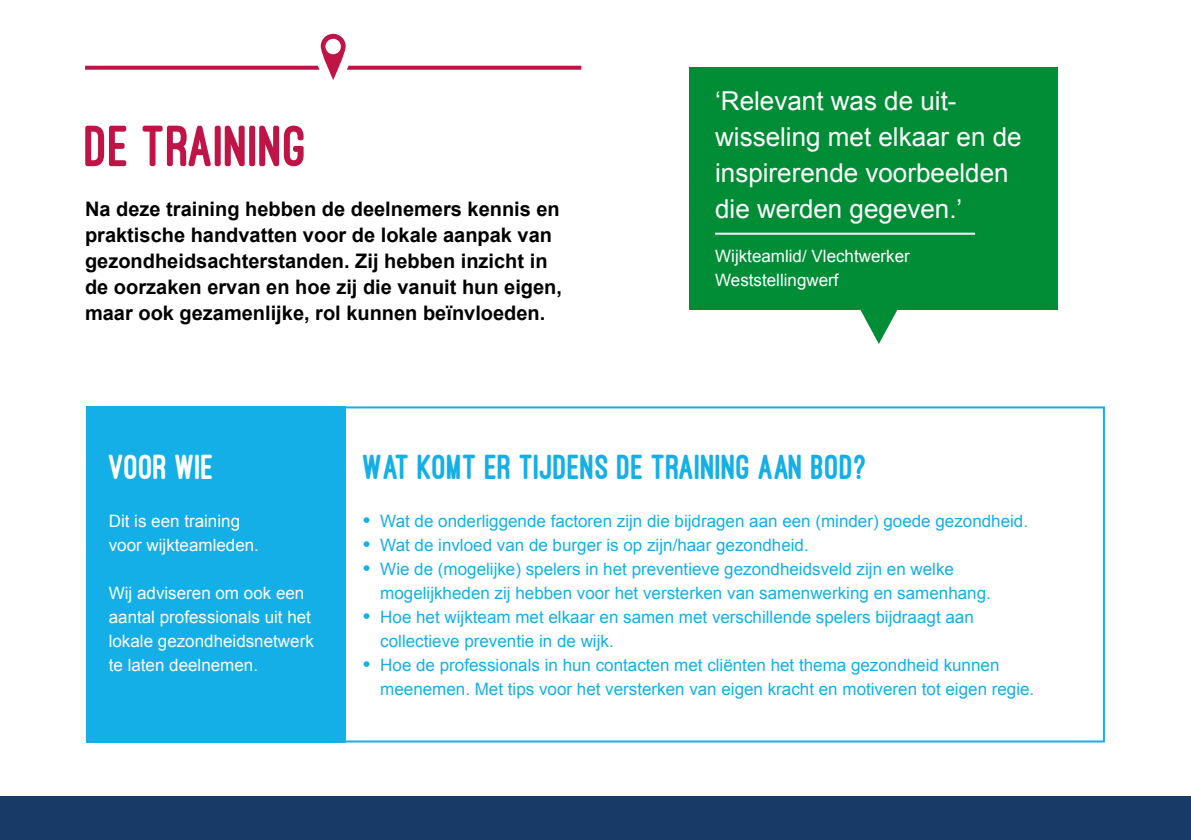
<style>
.page{position:relative;width:1191px;height:840px;background:#fff}
.page>*{position:absolute;margin:0;border:0;box-sizing:border-box;transform-origin:0 0}
.t1{font:800 60px "Ostrich Sans";color:#c01446}
.t2{font:800 36px "Ostrich Sans";color:#14afe6}
.t3{font:800 36px "Ostrich Sans";color:#fff}
.t4{font:26px/36px "Arial";color:#fff}
.t5{font:700 20px/26px "Arial";color:#000}
.t6{font:17px/24px "Arial";color:#14afe6}
.t7{font:17px/24px "Arial";color:#fff}
.s1{font-weight:700;font-size:20px}
</style>
<div class="page">
<div style="left:0;top:796px;width:1191px;height:43px;background:#183a66"></div>
<div style="left:338px;top:406px;width:767px;height:336px;border:2px solid #14afe6"></div>
<div style="left:86px;top:406px;width:260px;height:336px;background:#14afe6"></div>
<svg style="left:85px;top:66px;width:496px;height:4px;fill:#c01446"></svg>
<svg style="left:303px;top:33px;width:60px;height:47px"></svg>
<div style="left:689px;top:67px;width:368px;height:243px;background:#008d36"></div>
<svg style="left:860px;top:310px;width:38px;height:34px"></svg>
<hr style="left:715px;top:232px;width:260px;height:2px;background:#fff">
<h1 class="t1" style="left:85px;top:114px;width:224px">DE TRAINING</h1>
<p class="t5" style="left:85px;top:197px;width:478px">Na deze training hebben de deelnemers kennis en praktische handvatten voor de lokale aanpak van gezondheidsachterstanden. Zij hebben inzicht in de oorzaken ervan en hoe zij die vanuit hun eigen, maar ook gezamenlijke, rol kunnen beïnvloeden.</p>
<h3 class="t4" style="left:715px;top:83px;width:308px">‘Relevant was de uit&shy;wisseling met elkaar en de inspirerende voorbeelden die werden gegeven.’</h3>
<p class="t7" style="left:715px;top:244px;width:196px">Wijkteamlid/ Vlechtwerker<br>Weststellingwerf</p>
<h2 class="t3" style="left:109px;top:447px;width:107px">VOOR WIE</h2>
<p class="t7" style="left:109px;top:508px;width:152px">Dit is een training voor wijkteamleden.</p>
<p class="t7" style="left:109px;top:580px;width:207px">Wij adviseren om ook een aantal professionals uit het lokale gezondheidsnetwerk te laten deelnemen.</p>
<h2 class="t2" style="left:363px;top:447px;width:505px">WAT KOMT ER TIJDENS DE TRAINING AAN BOD?</h2>
<p class="t6" style="left:363px;top:508px;width:666px"><span class="s1">•</span> Wat de onderliggende factoren zijn die bijdragen aan een (minder) goede gezondheid.</p>
<p class="t6" style="left:363px;top:532px;width:447px"><span class="s1">•</span> Wat de invloed van de burger is op zijn/haar gezondheid.</p>
<p class="t6" style="left:380px;top:556px;width:612px;text-indent:-17px"><span class="s1">•</span> Wie de (mogelijke) spelers in het preventieve gezondheidsveld zijn en welke mogelijkheden zij hebben voor het versterken van samenwerking en samenhang.</p>
<p class="t6" style="left:380px;top:604px;width:595px;text-indent:-17px"><span class="s1">•</span> Hoe het wijkteam met elkaar en samen met verschillende spelers bijdraagt aan collectieve preventie in de wijk.</p>
<p class="t6" style="left:380px;top:652px;width:655px;text-indent:-17px"><span class="s1">•</span> Hoe de professionals in hun contacten met cliënten het thema gezondheid kunnen meenemen. Met tips voor het versterken van eigen kracht en motiveren tot eigen regie.</p>
</div>
